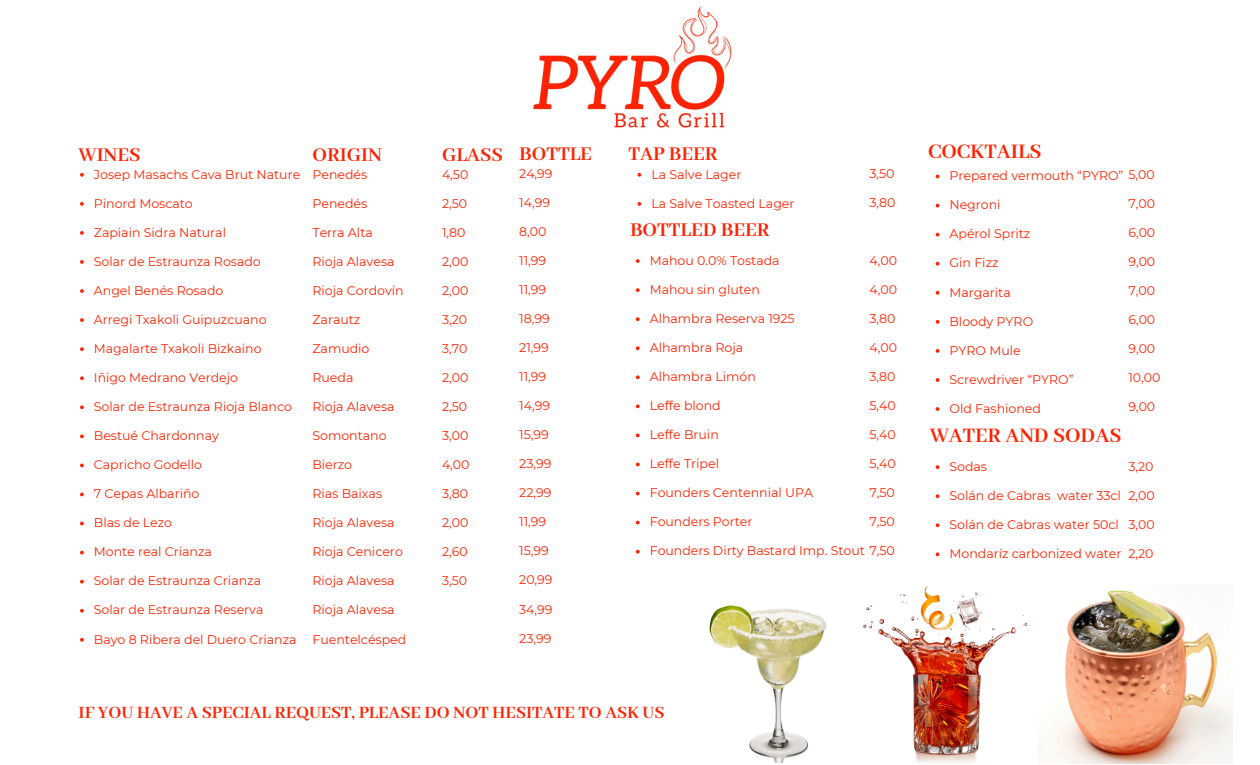
<style>
.page{position:relative;width:1260px;height:765px;background:#fff}
.page>*{position:absolute;margin:0;border:0;box-sizing:border-box;transform-origin:0 0}
.t1{font:700 22.5px "Abhaya Libre";color:#fb2404}
.t2{font:700 21.25px "Abhaya Libre";color:#fb2404}
.t3{font:700 18.75px "Abhaya Libre";color:#fb2404}
.t4{font:12.5px "Montserrat";color:#fb2404}
</style>
<div class="page">
<img style="left:533px;top:6px;width:199px;height:170px">
<img style="left:863px;top:586px;width:165px;height:177px">
<img style="left:709px;top:605px;width:118px;height:158px">
<img style="left:1038px;top:590px;width:194px;height:173px">
<svg style="left:80px;top:173px;width:4px;height:4px"></svg>
<svg style="left:80px;top:202px;width:4px;height:4px"></svg>
<svg style="left:80px;top:231px;width:4px;height:4px"></svg>
<svg style="left:80px;top:260px;width:4px;height:4px"></svg>
<svg style="left:80px;top:289px;width:4px;height:4px"></svg>
<svg style="left:80px;top:318px;width:4px;height:4px"></svg>
<svg style="left:80px;top:347px;width:4px;height:4px"></svg>
<svg style="left:80px;top:376px;width:4px;height:4px"></svg>
<svg style="left:80px;top:405px;width:4px;height:4px"></svg>
<svg style="left:80px;top:434px;width:4px;height:4px"></svg>
<svg style="left:80px;top:464px;width:4px;height:3px"></svg>
<svg style="left:80px;top:493px;width:4px;height:3px"></svg>
<svg style="left:80px;top:522px;width:4px;height:3px"></svg>
<svg style="left:80px;top:551px;width:4px;height:3px"></svg>
<svg style="left:80px;top:580px;width:4px;height:4px"></svg>
<svg style="left:80px;top:609px;width:4px;height:4px"></svg>
<svg style="left:80px;top:638px;width:4px;height:4px"></svg>
<svg style="left:936px;top:233px;width:3px;height:4px"></svg>
<svg style="left:936px;top:262px;width:3px;height:4px"></svg>
<svg style="left:936px;top:291px;width:3px;height:4px"></svg>
<svg style="left:936px;top:320px;width:3px;height:4px"></svg>
<svg style="left:936px;top:349px;width:3px;height:4px"></svg>
<svg style="left:936px;top:378px;width:3px;height:4px"></svg>
<svg style="left:936px;top:407px;width:3px;height:4px"></svg>
<svg style="left:638px;top:173px;width:3px;height:4px"></svg>
<svg style="left:638px;top:202px;width:3px;height:4px"></svg>
<svg style="left:636px;top:259px;width:4px;height:4px"></svg>
<svg style="left:636px;top:288px;width:4px;height:4px"></svg>
<svg style="left:636px;top:317px;width:4px;height:4px"></svg>
<svg style="left:636px;top:346px;width:4px;height:4px"></svg>
<svg style="left:636px;top:375px;width:4px;height:4px"></svg>
<svg style="left:636px;top:404px;width:4px;height:4px"></svg>
<svg style="left:636px;top:434px;width:4px;height:3px"></svg>
<svg style="left:636px;top:463px;width:4px;height:3px"></svg>
<svg style="left:636px;top:492px;width:4px;height:3px"></svg>
<svg style="left:636px;top:521px;width:4px;height:3px"></svg>
<svg style="left:636px;top:550px;width:4px;height:4px"></svg>
<svg style="left:936px;top:465px;width:3px;height:4px"></svg>
<svg style="left:936px;top:494px;width:3px;height:4px"></svg>
<svg style="left:936px;top:523px;width:3px;height:4px"></svg>
<svg style="left:936px;top:552px;width:3px;height:4px"></svg>
<p class="t2" style="left:79px;top:143px;width:64px">WINES</p>
<p class="t2" style="left:628px;top:142px;width:91px">TAP BEER</p>
<p class="t1" style="left:928px;top:139px;width:115px">COCKTAILS</p>
<p class="t4" style="left:651px;top:166px;width:92px">La Salve Lager</p>
<p class="t4" style="left:651px;top:196px;width:145px">La Salve Toasted Lager</p>
<p class="t2" style="left:630px;top:218px;width:141px">BOTTLED BEER</p>
<p class="t4" style="left:650px;top:253px;width:131px">Mahou 0.0% Tostada</p>
<p class="t4" style="left:650px;top:282px;width:112px">Mahou sin gluten</p>
<p class="t4" style="left:650px;top:311px;width:147px">Alhambra Reserva 1925</p>
<p class="t4" style="left:650px;top:340px;width:95px">Alhambra Roja</p>
<p class="t4" style="left:650px;top:369px;width:108px">Alhambra Limón</p>
<p class="t4" style="left:650px;top:398px;width:73px">Leffe blond</p>
<p class="t4" style="left:650px;top:427px;width:71px">Leffe Bruin</p>
<p class="t4" style="left:650px;top:456px;width:71px">Leffe Tripel</p>
<p class="t4" style="left:650px;top:485px;width:165px">Founders Centennial UPA</p>
<p class="t4" style="left:650px;top:514px;width:104px">Founders Porter</p>
<p class="t4" style="left:650px;top:543px;width:247px">Founders Dirty Bastard Imp. Stout 7,50</p>
<p class="t2" style="left:312px;top:143px;width:71px">ORIGIN</p>
<p class="t2" style="left:442px;top:143px;width:62px">GLASS</p>
<p class="t2" style="left:519px;top:142px;width:74px">BOTTLE</p>
<p class="t4" style="left:442px;top:166px;width:28px">4,50</p>
<p class="t4" style="left:442px;top:196px;width:27px">2,50</p>
<p class="t4" style="left:442px;top:225px;width:25px">1,80</p>
<p class="t4" style="left:442px;top:254px;width:28px">2,00</p>
<p class="t4" style="left:442px;top:283px;width:28px">2,00</p>
<p class="t4" style="left:442px;top:312px;width:27px">3,20</p>
<p class="t4" style="left:442px;top:341px;width:27px">3,70</p>
<p class="t4" style="left:442px;top:370px;width:28px">2,00</p>
<p class="t4" style="left:442px;top:399px;width:27px">2,50</p>
<p class="t4" style="left:442px;top:428px;width:28px">3,00</p>
<p class="t4" style="left:442px;top:457px;width:29px">4,00</p>
<p class="t4" style="left:442px;top:486px;width:28px">3,80</p>
<p class="t4" style="left:442px;top:515px;width:28px">2,00</p>
<p class="t4" style="left:442px;top:544px;width:27px">2,60</p>
<p class="t4" style="left:442px;top:573px;width:27px">3,50</p>
<p class="t4" style="left:519px;top:166px;width:35px">24,99</p>
<p class="t4" style="left:519px;top:195px;width:32px">14,99</p>
<p class="t4" style="left:519px;top:224px;width:29px">8,00</p>
<p class="t4" style="left:519px;top:253px;width:28px">11,99</p>
<p class="t4" style="left:519px;top:282px;width:28px">11,99</p>
<p class="t4" style="left:519px;top:311px;width:32px">18,99</p>
<p class="t4" style="left:519px;top:340px;width:31px">21,99</p>
<p class="t4" style="left:519px;top:369px;width:28px">11,99</p>
<p class="t4" style="left:519px;top:398px;width:32px">14,99</p>
<p class="t4" style="left:519px;top:427px;width:31px">15,99</p>
<p class="t4" style="left:519px;top:456px;width:34px">23,99</p>
<p class="t4" style="left:519px;top:485px;width:34px">22,99</p>
<p class="t4" style="left:519px;top:514px;width:28px">11,99</p>
<p class="t4" style="left:519px;top:543px;width:31px">15,99</p>
<p class="t4" style="left:519px;top:572px;width:35px">20,99</p>
<p class="t4" style="left:519px;top:601px;width:35px">34,99</p>
<p class="t4" style="left:519px;top:631px;width:34px">23,99</p>
<p class="t4" style="left:869px;top:166px;width:27px">3,50</p>
<p class="t4" style="left:869px;top:195px;width:28px">3,80</p>
<h1 class="t4" style="left:94px;top:166px;width:208px">Josep Masachs Cava Brut Nature</h1>
<h1 class="t4" style="left:94px;top:196px;width:100px">Pinord Moscato</h1>
<h1 class="t4" style="left:94px;top:225px;width:134px">Zapiain Sidra Natural</h1>
<p class="t4" style="left:94px;top:254px;width:168px">Solar de Estraunza Rosado</p>
<p class="t4" style="left:94px;top:283px;width:131px">Angel Benés Rosado</p>
<p class="t4" style="left:94px;top:312px;width:174px">Arregi Txakoli Guipuzcuano</p>
<p class="t4" style="left:94px;top:341px;width:169px">Magalarte Txakoli Bizkaino</p>
<p class="t4" style="left:94px;top:370px;width:146px">Iñigo Medrano Verdejo</p>
<p class="t4" style="left:94px;top:399px;width:200px">Solar de Estraunza Rioja Blanco</p>
<p class="t4" style="left:94px;top:428px;width:127px">Bestué Chardonnay</p>
<p class="t4" style="left:94px;top:457px;width:110px">Capricho Godello</p>
<p class="t4" style="left:94px;top:486px;width:107px">7 Cepas Albariño</p>
<p class="t4" style="left:94px;top:515px;width:80px">Blas de Lezo</p>
<p class="t4" style="left:94px;top:544px;width:120px">Monte real Crianza</p>
<p class="t4" style="left:94px;top:573px;width:169px">Solar de Estraunza Crianza</p>
<p class="t4" style="left:94px;top:602px;width:171px">Solar de Estraunza Reserva</p>
<p class="t4" style="left:94px;top:631px;width:204px">Bayo 8 Ribera del Duero Crianza</p>
<p class="t4" style="left:312px;top:166px;width:56px">Penedés</p>
<p class="t4" style="left:312px;top:196px;width:56px">Penedés</p>
<p class="t4" style="left:312px;top:225px;width:62px">Terra Alta</p>
<p class="t4" style="left:312px;top:254px;width:84px">Rioja Alavesa</p>
<p class="t4" style="left:312px;top:283px;width:93px">Rioja Cordovín</p>
<p class="t4" style="left:312px;top:312px;width:49px">Zarautz</p>
<p class="t4" style="left:312px;top:341px;width:59px">Zamudio</p>
<p class="t4" style="left:312px;top:370px;width:42px">Rueda</p>
<p class="t4" style="left:312px;top:399px;width:84px">Rioja Alavesa</p>
<p class="t4" style="left:312px;top:428px;width:76px">Somontano</p>
<p class="t4" style="left:312px;top:457px;width:41px">Bierzo</p>
<p class="t4" style="left:312px;top:486px;width:71px">Rias Baixas</p>
<p class="t4" style="left:312px;top:515px;width:84px">Rioja Alavesa</p>
<p class="t4" style="left:312px;top:544px;width:92px">Rioja Cenicero</p>
<p class="t4" style="left:312px;top:573px;width:84px">Rioja Alavesa</p>
<p class="t4" style="left:312px;top:602px;width:84px">Rioja Alavesa</p>
<p class="t4" style="left:312px;top:631px;width:95px">Fuentelcésped</p>
<p class="t4" style="left:1128px;top:166px;width:28px">5,00</p>
<p class="t4" style="left:1128px;top:196px;width:28px">7,00</p>
<p class="t4" style="left:1128px;top:225px;width:28px">6,00</p>
<p class="t4" style="left:1128px;top:254px;width:28px">9,00</p>
<p class="t4" style="left:1128px;top:283px;width:28px">7,00</p>
<h1 class="t4" style="left:1128px;top:312px;width:28px">6,00</h1>
<p class="t4" style="left:1128px;top:341px;width:28px">9,00</p>
<p class="t4" style="left:1128px;top:370px;width:34px">10,00</p>
<p class="t4" style="left:1128px;top:399px;width:28px">9,00</p>
<p class="t4" style="left:950px;top:168px;width:175px">Prepared vermouth “PYRO”</p>
<p class="t4" style="left:950px;top:197px;width:53px">Negroni</p>
<p class="t4" style="left:950px;top:226px;width:82px">Apérol Spritz</p>
<p class="t4" style="left:950px;top:255px;width:50px">Gin Fizz</p>
<p class="t4" style="left:950px;top:284px;width:63px">Margarita</p>
<p class="t4" style="left:950px;top:313px;width:85px">Bloody PYRO</p>
<p class="t4" style="left:950px;top:343px;width:73px">PYRO Mule</p>
<p class="t4" style="left:950px;top:372px;width:126px">Screwdriver “PYRO”</p>
<p class="t4" style="left:950px;top:401px;width:93px">Old Fashioned</p>
<p class="t4" style="left:869px;top:253px;width:29px">4,00</p>
<p class="t4" style="left:869px;top:282px;width:29px">4,00</p>
<p class="t4" style="left:869px;top:311px;width:28px">3,80</p>
<p class="t4" style="left:869px;top:340px;width:29px">4,00</p>
<h1 class="t4" style="left:869px;top:369px;width:28px">3,80</h1>
<p class="t4" style="left:869px;top:398px;width:28px">5,40</p>
<p class="t4" style="left:869px;top:427px;width:28px">5,40</p>
<p class="t4" style="left:869px;top:456px;width:28px">5,40</p>
<p class="t4" style="left:869px;top:485px;width:27px">7,50</p>
<p class="t4" style="left:869px;top:514px;width:27px">7,50</p>
<p class="t1" style="left:930px;top:423px;width:193px">WATER AND SODAS</p>
<p class="t4" style="left:950px;top:459px;width:39px">Sodas</p>
<p class="t4" style="left:950px;top:488px;width:173px">Solán de Cabras water 33cl</p>
<p class="t4" style="left:950px;top:517px;width:171px">Solán de Cabras water 50cl</p>
<p class="t4" style="left:950px;top:546px;width:173px">Mondaríz carbonized water</p>
<p class="t4" style="left:1128px;top:459px;width:27px">3,20</p>
<p class="t4" style="left:1128px;top:488px;width:28px">2,00</p>
<p class="t4" style="left:1128px;top:517px;width:28px">3,00</p>
<h2 class="t4" style="left:1128px;top:546px;width:27px">2,20</h2>
<p class="t3" style="left:79px;top:703px;width:587px">IF YOU HAVE A SPECIAL REQUEST, PLEASE DO NOT HESITATE TO ASK US</p>
</div>
